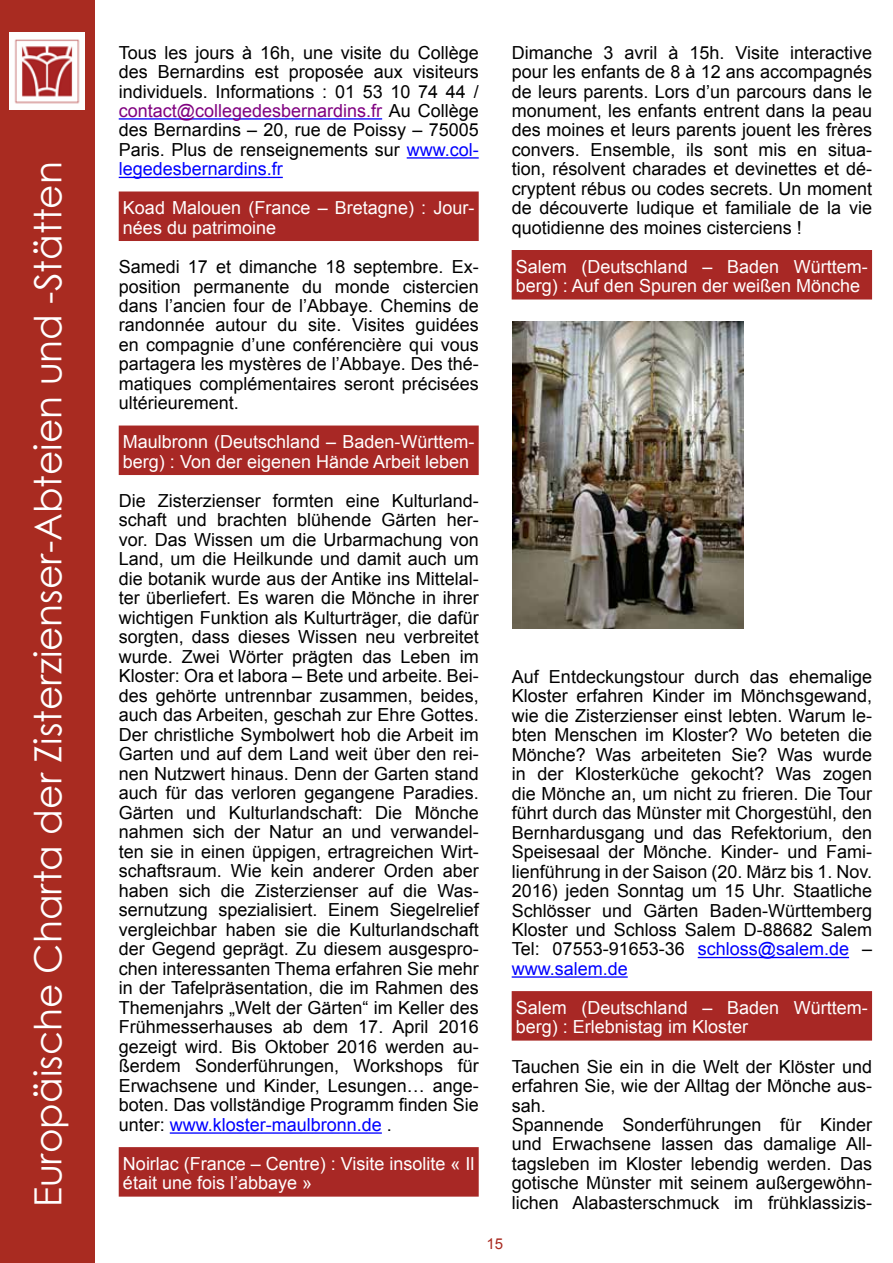
<style>
.page{position:relative;width:893px;height:1263px;background:#fff}
.page>*{position:absolute;margin:0;border:0;box-sizing:border-box;transform-origin:0 0}
.t1{font:37.5px "Century Gothic";color:#fff}
.t2{font:18px/19.5px "Arial";color:#000;text-align:justify}
.t3{font:18px/19.5px "Arial";color:#fff}
.t4{font:15px "Arial";color:#a92b21}
.s1{color:#800080}
.s2{color:#00f}
</style>
<div class="page">
<div style="left:0;top:0;width:95px;height:1263px;background:#a92b21"></div>
<img style="left:10px;top:33px;width:75px;height:76px">
<div style="left:512px;top:250px;width:360px;height:49px;background:#a82825"></div>
<hr style="left:698px;top:957px;width:151px;height:1px;background:#00f">
<hr style="left:512px;top:976px;width:116px;height:2px;background:#00f">
<div style="left:512px;top:991px;width:360px;height:49px;background:#a82825"></div>
<img style="left:512px;top:321px;width:231px;height:308px">
<hr style="left:119px;top:118px;width:263px;height:2px;background:#00f">
<hr style="left:407px;top:157px;width:72px;height:2px;background:#00f">
<hr style="left:119px;top:177px;width:164px;height:1px;background:#00f">
<div style="left:119px;top:191px;width:360px;height:50px;background:#a82825"></div>
<div style="left:119px;top:425px;width:360px;height:50px;background:#a82825"></div>
<hr style="left:170px;top:1132px;width:212px;height:2px;background:#00f">
<div style="left:119px;top:1147px;width:360px;height:49px;background:#a82825"></div>
<h1 class="t1" style="left:22px;top:1207px;width:1047px;rotate:-90deg">Europäische Charta der Zisterzienser-Abteien und -Stätten</h1>
<p class="t2" style="left:119px;top:43px;width:361px">Tous les jours à 16h, une visite du Collège des Bernardins est proposée aux visiteurs individuels. Informations : 01 53 10 74 44 / <span class="s1">contact@collegedesbernardins.fr</span> Au Collège des Bernardins – 20, rue de Poissy – 75005<br>Paris. Plus de renseignements sur <span class="s2">www.col&shy;legedesbernardins.fr</span></p>
<p class="t3" style="left:123px;top:199px;width:353px">Koad Malouen (France – Bretagne) : Jour&shy;nées du patrimoine</p>
<p class="t2" style="left:119px;top:257px;width:361px">Samedi 17 et dimanche 18 septembre. Ex&shy;position permanente du monde cistercien dans l’ancien four de l’Abbaye. Chemins de randonnée autour du site. Visites guidées en compagnie d’une conférencière qui vous partagera les mystères de l’Abbaye. Des thé&shy;matiques complémentaires seront précisées ultérieurement.</p>
<p class="t3" style="left:123px;top:433px;width:353px">Maulbronn (Deutschland – Baden-Württem&shy;berg) : Von der eigenen Hände Arbeit leben</p>
<p class="t2" style="left:119px;top:491px;width:361px">Die Zisterzienser formten eine Kulturland&shy;schaft und brachten blühende Gärten her&shy;vor. Das Wissen um die Urbarmachung von Land, um die Heilkunde und damit auch um die botanik wurde aus der Antike ins Mittelal&shy;ter überliefert. Es waren die Mönche in ihrer wichtigen Funktion als Kulturträger, die dafür sorgten, dass dieses Wissen neu verbreitet wurde. Zwei Wörter prägten das Leben im Kloster: Ora et labora – Bete und arbeite. Bei&shy;des gehörte untrennbar zusammen, beides, auch das Arbeiten, geschah zur Ehre Gottes.<br>Der christliche Symbolwert hob die Arbeit im Garten und auf dem Land weit über den rei&shy;nen Nutzwert hinaus. Denn der Garten stand auch für das verloren gegangene Paradies.<br>Gärten und Kulturlandschaft: Die Mönche nahmen sich der Natur an und verwandel&shy;ten sie in einen üppigen, ertragreichen Wirt&shy;schaftsraum. Wie kein anderer Orden aber haben sich die Zisterzienser auf die Was&shy;sernutzung spezialisiert. Einem Siegelrelief vergleichbar haben sie die Kulturlandschaft der Gegend geprägt. Zu diesem ausgespro&shy;chen interessanten Thema erfahren Sie mehr in der Tafelpräsentation, die im Rahmen des Themenjahrs „Welt der Gärten“ im Keller des Frühmesserhauses ab dem 17. April 2016 gezeigt wird. Bis Oktober 2016 werden au&shy;ßerdem Sonderführungen, Workshops für Erwachsene und Kinder, Lesungen… ange&shy;boten. Das vollständige Programm finden Sie unter: <span class="s2">www.kloster-maulbronn.de</span> .</p>
<p class="t3" style="left:123px;top:1154px;width:353px">Noirlac (France – Centre) : Visite insolite « Il était une fois l’abbaye »</p>
<p class="t2" style="left:512px;top:43px;width:362px">Dimanche 3 avril à 15h. Visite interactive pour les enfants de 8 à 12 ans accompagnés de leurs parents. Lors d’un parcours dans le monument, les enfants entrent dans la peau des moines et leurs parents jouent les frères convers. Ensemble, ils sont mis en situa&shy;tion, résolvent charades et devinettes et dé&shy;cryptent rébus ou codes secrets. Un moment de découverte ludique et familiale de la vie quotidienne des moines cisterciens !</p>
<p class="t3" style="left:516px;top:257px;width:353px">Salem (Deutschland – Baden Württem&shy;berg) : Auf den Spuren der weißen Mönche</p>
<p class="t2" style="left:512px;top:667px;width:362px">Auf Entdeckungstour durch das ehemalige Kloster erfahren Kinder im Mönchsgewand, wie die Zisterzienser einst lebten. Warum le&shy;bten Menschen im Kloster? Wo beteten die Mönche? Was arbeiteten Sie? Was wurde in der Klosterküche gekocht? Was zogen die Mönche an, um nicht zu frieren. Die Tour führt durch das Münster mit Chorgestühl, den Bernhardusgang und das Refektorium, den Speisesaal der Mönche. Kinder- und Fami&shy;lienführung in der Saison (20. März bis 1. Nov.<br>2016) jeden Sonntag um 15 Uhr. Staatliche Schlösser und Gärten Baden-Württemberg Kloster und Schloss Salem D-88682 Salem Tel: 07553-91653-36 <span class="s2">schloss@salem.de</span> – <span class="s2">www.salem.de</span></p>
<p class="t3" style="left:516px;top:998px;width:353px">Salem (Deutschland – Baden Württem&shy;berg) : Erlebnistag im Kloster</p>
<p class="t2" style="left:512px;top:1056px;width:362px;text-align:left">Tauchen Sie ein in die Welt der Klöster und erfahren Sie, wie der Alltag der Mönche aus&shy;sah.<br>Spannende Sonderführungen für Kinder und Erwachsene lassen das damalige All&shy;tagsleben im Kloster lebendig werden. Das gotische Münster mit seinem außergewöhn&shy;lichen Alabasterschmuck im frühklassizis-</p>
<p class="t4" style="left:486px;top:1233px;width:18px">15</p>
</div>
